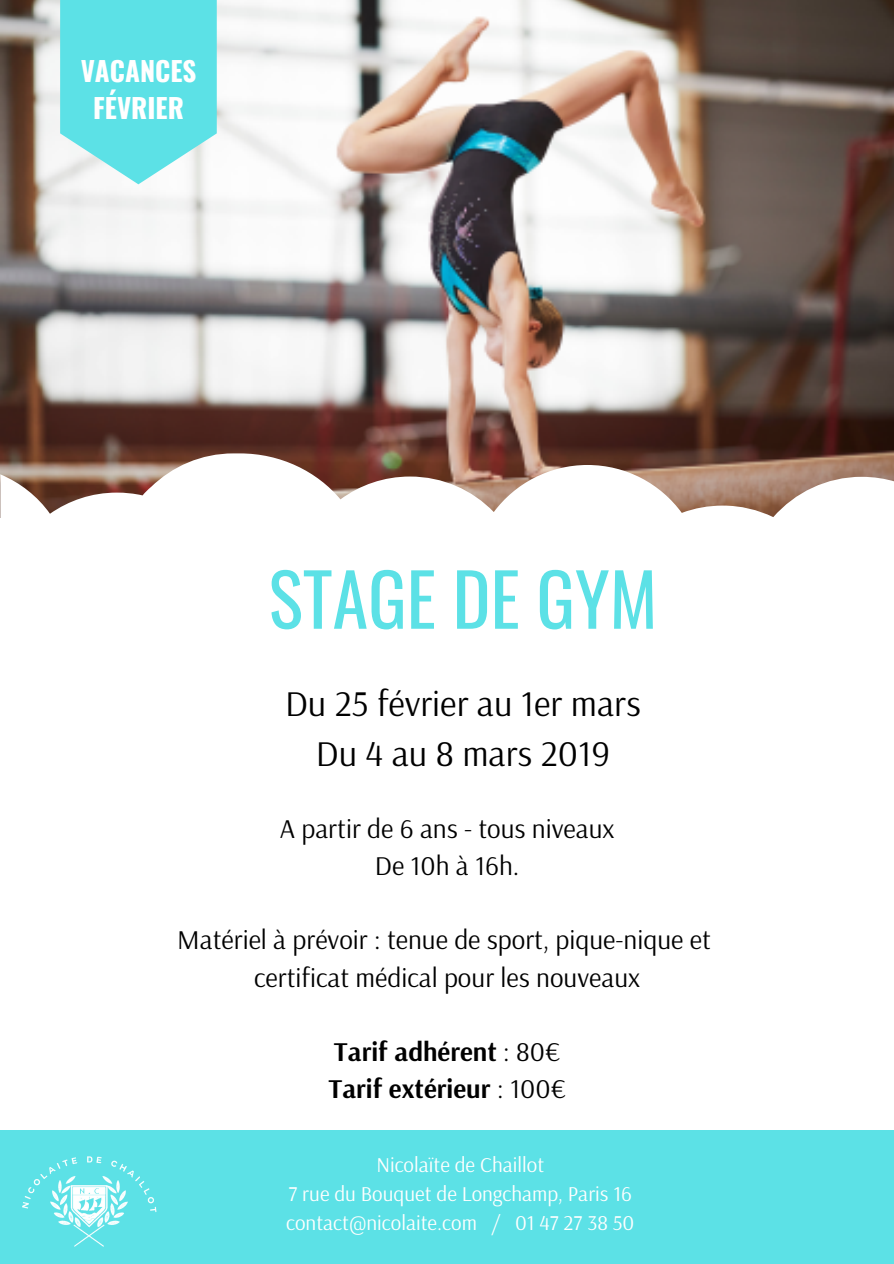
<style>
.page{position:relative;width:894px;height:1264px;background:#fff}
.page>*{position:absolute;margin:0;border:0;box-sizing:border-box;transform-origin:0 0}
.t1{font:72px "Oswald";color:#5ce1e6}
.t2{font:36px/49.5px "Arsenal";color:#000;text-align:center}
.t3{font:27px/37.2px "Arsenal";color:#000;text-align:center}
.t4{font:700 27px/37.2px "Arsenal";color:#000}
.t5{font:700 27px/37.2px "Oswald";color:#fff;text-align:center}
.t6{font:21px/29.2px "Arsenal";color:#fff;text-align:center}
.s1{font-weight:400}
</style>
<div class="page">
<img style="left:0;top:0;width:893px;height:453px">
<svg style="left:0;top:453px;width:893px;height:65px"></svg>
<svg style="left:60px;top:0;width:157px;height:184px;background:#71e3e7"></svg>
<div style="left:0;top:1130px;width:893px;height:133px;background:#5ce1e6"></div>
<img style="left:22px;top:1156px;width:135px;height:91px">
<p class="t5" style="left:81px;top:51px;width:117px">VACANCES<br>FÉVRIER</p>
<h1 class="t1" style="left:268px;top:543px;width:390px">STAGE DE GYM</h1>
<h2 class="t2" style="left:285px;top:678px;width:357px">Du 25 février au 1er mars<br>Du 4 au 8 mars 2019</h2>
<p class="t3" style="left:280px;top:809px;width:336px">A partir de 6 ans - tous niveaux<br>De 10h à 16h.</p>
<p class="t3" style="left:177px;top:920px;width:535px">Matériel à prévoir : tenue de sport, pique-nique et certificat médical pour les nouveaux</p>
<p class="t4" style="left:328px;top:1032px;width:239px">Tarif adhérent <span class="s1">: 80€<br></span>Tarif extérieur <span class="s1">: 100€</span></p>
<p class="t6" style="left:286px;top:1149px;width:349px">Nicolaïte de Chaillot<br>7 rue du Bouquet de Longchamp, Paris 16 contact@nicolaite.com / 01 47 27 38 50</p>
</div>
